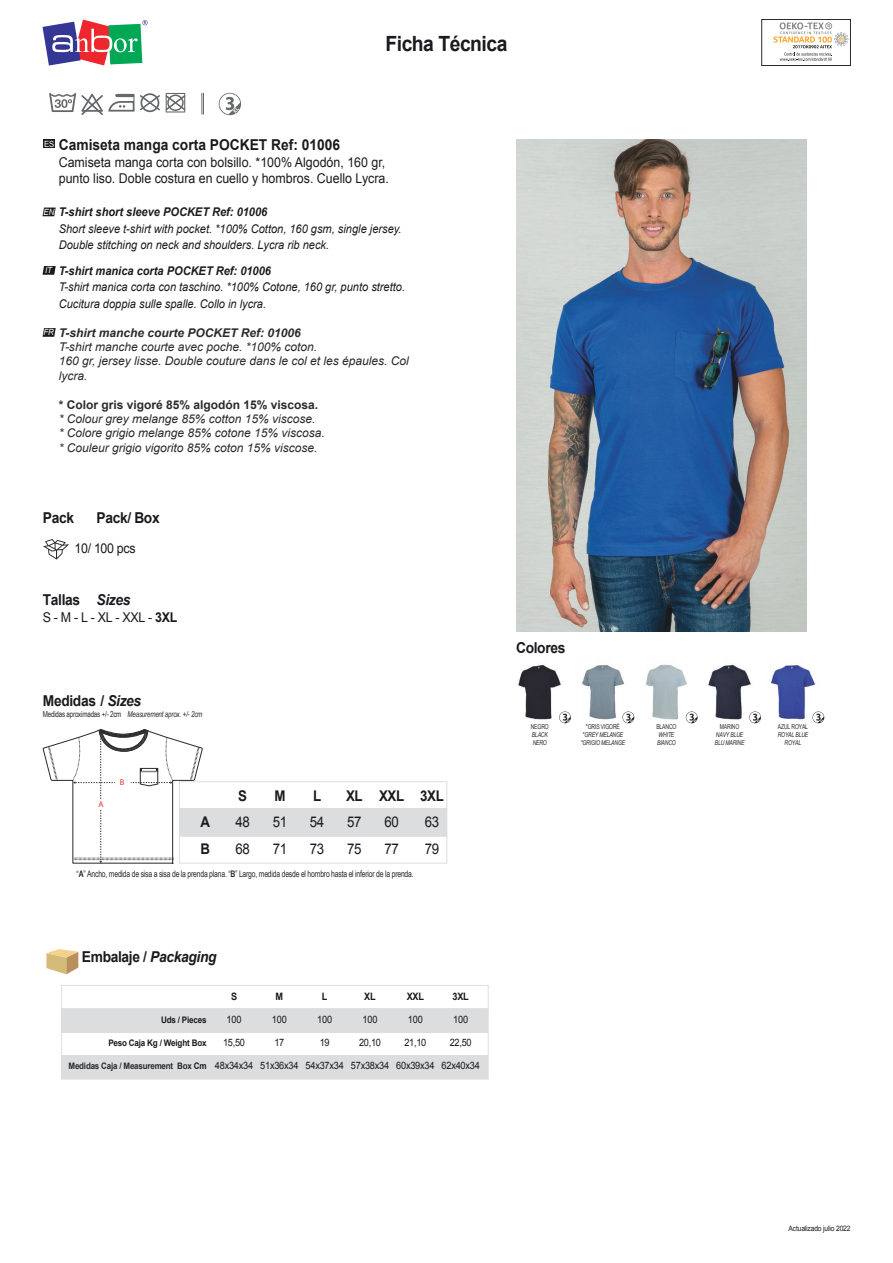
<style>
.page{position:relative;width:893px;height:1263px;background:#fff}
.page>*{position:absolute;margin:0;border:0;box-sizing:border-box;transform-origin:0 0}
.t1{font:700 21px "Arial";letter-spacing:-.025em;color:#1b1a1e;scale:.92 1}
.t2{font:700 15px "Arial";letter-spacing:-.025em;color:#1b1a1e;scale:.92 1}
.t3{font:700 15px "Arial";color:#1b1a1e;scale:.92 1}
.t4{font:14.7px/26.5px "Arial";letter-spacing:-.025em;color:#1b1a1e;scale:.9 1}
.t5{font:700 14.7px/26.5px "Arial";letter-spacing:-.025em;color:#1b1a1e;scale:.9 1}
.t6{font:13.5px/16.5px "Arial";color:#1b1a1e;scale:.92 1}
.t7{font:italic 12px/14.4px "Arial";color:#2b292a}
.t8{font:italic 12px/16.5px "Arial";color:#1b1a1e;scale:.92 1}
.t9{font:italic 700 12px "Arial";color:#1b1a1e;scale:.92 1}
.t10{font:700 12px "Arial";color:#2b292a}
.t11{font:italic 700 12px "Arial";color:#2b292a}
.t12{font:10.2px "Arial";letter-spacing:-.025em;color:#1b1a1e;scale:.9 1}
.t13{font:700 10.2px "Arial";letter-spacing:-.025em;color:#1b1a1e;scale:.9 1}
.t14{font:9px "Arial Narrow";letter-spacing:-.025em;color:#2b292a;scale:.92 1}
.t15{font:700 9px "Arial";letter-spacing:-.025em;color:#1b1a1e;scale:.9 1}
.t16{font:700 8.85px "Arial";letter-spacing:-.025em;color:#2b292a;scale:.9 1}
.t17{font:italic 8.55px "Arial";color:#fff;scale:.92 1}
.t18{font:8.55px "Arial";color:#fff;scale:.92 1}
.t19{font:8.4px "Myriad Pro";color:#ed272d}
.t20{font:8.25px "Arial Narrow";letter-spacing:-.025em;color:#2b292a;scale:.92 1}
.t21{font:7.5px "Arial";letter-spacing:-.025em;color:#1b1a1e;scale:.9 1}
.t22{font:italic 6.75px/8.1px "Arial Narrow";letter-spacing:-.025em;color:#2b292a;scale:.92 1}
.t23{font:6.75px "Arial Narrow";letter-spacing:-.025em;color:#2b292a;scale:.92 1}
.s1{font-style:italic}
.s2{font-weight:700}
.s3{font-size:9px;color:#1b1a1e}
</style>
<div class="page">
<img style="left:518px;top:664px;width:298px;height:56px">
<svg style="left:622px;top:711px;width:12px;height:12px"></svg>
<svg style="left:43px;top:20px;width:105px;height:46px"></svg>
<div style="left:43px;top:140px;width:12px;height:8px;background:#1b1a1e"></div>
<svg style="left:43px;top:208px;width:13px;height:8px"></svg>
<svg style="left:43px;top:266px;width:13px;height:9px"></svg>
<svg style="left:43px;top:328px;width:13px;height:9px"></svg>
<div style="left:762px;top:19px;width:89px;height:47px;border:1px solid #2b292a"></div>
<svg style="left:773px;top:22px;width:75px;height:39px"></svg>
<svg style="left:559px;top:711px;width:12px;height:12px"></svg>
<svg style="left:686px;top:711px;width:12px;height:12px"></svg>
<svg style="left:749px;top:711px;width:12px;height:12px"></svg>
<svg style="left:812px;top:711px;width:12px;height:12px"></svg>
<svg style="left:43px;top:539px;width:26px;height:20px"></svg>
<img style="left:516px;top:140px;width:290px;height:491px">
<div style="left:62px;top:1009px;width:426px;height:23px;background:#dcdddf"></div>
<div style="left:62px;top:1056px;width:426px;height:23px;background:#dcdddf"></div>
<div style="left:61px;top:985px;width:428px;height:24px;border:1px solid #dcdddf"></div>
<div style="left:61px;top:1032px;width:428px;height:24px;border:1px solid #dcdddf"></div>
<svg style="left:46px;top:949px;width:32px;height:25px"></svg>
<div style="left:179px;top:809px;width:268px;height:27px;background:#dcdddf"></div>
<div style="left:179px;top:781px;width:268px;height:28px;border:1px solid #dcdddf"></div>
<div style="left:179px;top:836px;width:268px;height:27px;border:1px solid #dcdddf"></div>
<svg style="left:42px;top:729px;width:161px;height:135px"></svg>
<svg style="left:166px;top:93px;width:19px;height:20px"></svg>
<svg style="left:49px;top:92px;width:111px;height:23px"></svg>
<svg style="left:219px;top:93px;width:22px;height:22px"></svg>
<svg style="left:201px;top:93px;width:3px;height:21px"></svg>
<h1 class="t1" style="left:385px;top:36px;width:134px">Ficha Técnica</h1>
<p class="t3" style="left:59px;top:139px;width:307px">Camiseta manga corta POCKET Ref: 01006</p>
<p class="t6" style="left:59px;top:155px;width:360px">Camiseta manga corta con bolsillo. *100% Algodón, 160 gr, punto liso. Doble costura en cuello y hombros. Cuello Lycra.</p>
<p class="t9" style="left:59px;top:208px;width:228px">T-shirt short sleeve POCKET Ref: 01006</p>
<p class="t8" style="left:59px;top:221px;width:374px">Short sleeve t-shirt with pocket. *100% Cotton, 160 gsm, single jersey.<br>Double stitching on neck and shoulders. Lycra rib neck.</p>
<p class="t9" style="left:59px;top:266px;width:232px">T-shirt manica corta POCKET Ref: 01006</p>
<p class="t8" style="left:59px;top:280px;width:378px">T-shirt manica corta con taschino. *100% Cotone, 160 gr, punto stretto.<br>Cucitura doppia sulle spalle. Collo in lycra.</p>
<p class="t11" style="left:59px;top:328px;width:244px">T-shirt manche courte POCKET Ref: 01006</p>
<p class="t7" style="left:59px;top:341px;width:352px">T-shirt manche courte avec poche. *100% coton.<br>160 gr, jersey lisse. Double couture dans le col et les épaules. Col lycra.</p>
<p class="t10" style="left:59px;top:400px;width:261px">* Color gris vigoré 85% algodón 15% viscosa.</p>
<p class="t7" style="left:59px;top:413px;width:268px">* Colour grey melange 85% cotton 15% viscose.<br>* Colore grigio melange 85% cotone 15% viscosa. * Couleur grigio vigorito 85% coton 15% viscose.</p>
<p class="t18" style="left:44px;top:141px;width:13px">ES</p>
<p class="t17" style="left:44px;top:209px;width:13px">EN</p>
<p class="t17" style="left:45px;top:267px;width:9px">IT</p>
<p class="t17" style="left:44px;top:329px;width:13px">FR</p>
<p class="t2" style="left:43px;top:512px;width:35px">Pack</p>
<p class="t2" style="left:97px;top:512px;width:70px">Pack/ Box</p>
<p class="t6" style="left:75px;top:541px;width:68px">10/ 100 pcs</p>
<p class="t2" style="left:43px;top:594px;width:97px">Tallas <span class="s1">Sizes</span></p>
<p class="t6" style="left:43px;top:610px;width:148px">S - M - L - XL - XXL - <span class="s2">3XL</span></p>
<p class="t2" style="left:43px;top:695px;width:108px">Medidas / <span class="s1">Sizes</span></p>
<p class="t20" style="left:43px;top:711px;width:175px">Medidas aproximadas +/- 2cm <span class="s1">Measurement aprox. +/- 2cm</span></p>
<p class="t19" style="left:98px;top:799px;width:7px">A</p>
<p class="t19" style="left:120px;top:777px;width:6px">B</p>
<p class="t5" style="left:200px;top:810px;width:12px">A<br>B</p>
<p class="t5" style="left:238px;top:783px;width:11px">S</p>
<p class="t4" style="left:235px;top:810px;width:18px">48<br>68</p>
<p class="t5" style="left:274px;top:783px;width:14px">M</p>
<p class="t4" style="left:273px;top:810px;width:18px">51<br>71</p>
<p class="t5" style="left:313px;top:783px;width:11px">L</p>
<p class="t4" style="left:310px;top:810px;width:18px">54<br>73</p>
<p class="t5" style="left:346px;top:783px;width:20px">XL</p>
<p class="t4" style="left:347px;top:810px;width:18px">57<br>75</p>
<p class="t5" style="left:379px;top:783px;width:29px">XXL</p>
<p class="t4" style="left:384px;top:810px;width:18px">60<br>77</p>
<p class="t5" style="left:420px;top:783px;width:28px">3XL</p>
<p class="t4" style="left:425px;top:810px;width:18px">63<br>79</p>
<p class="t14" style="left:77px;top:870px;width:368px">“<span class="s2">A</span>” Ancho, medida de sisa a sisa de la prenda plana. “<span class="s2">B</span>” Largo, medida desde el hombro hasta el inferior de la prenda.</p>
<p class="t2" style="left:82px;top:951px;width:148px">Embalaje / <span class="s1">Packaging</span></p>
<p class="t15" style="left:161px;top:1017px;width:52px">Uds / Pieces</p>
<p class="t15" style="left:108px;top:1039px;width:111px">Peso Caja Kg / Weight Box</p>
<p class="t16" style="left:69px;top:1062px;width:155px">Medidas Caja / Measurement Box <span class="s3">Cm</span></p>
<p class="t13" style="left:231px;top:993px;width:8px">S</p>
<p class="t12" style="left:227px;top:1016px;width:18px">100</p>
<p class="t12" style="left:223px;top:1039px;width:26px">15,50</p>
<p class="t12" style="left:215px;top:1062px;width:44px">48x34x34</p>
<p class="t13" style="left:452px;top:993px;width:20px">3XL</p>
<p class="t12" style="left:453px;top:1016px;width:18px">100</p>
<p class="t12" style="left:450px;top:1039px;width:26px">22,50</p>
<p class="t12" style="left:442px;top:1062px;width:44px">62x40x34</p>
<p class="t13" style="left:407px;top:993px;width:21px">XXL</p>
<p class="t12" style="left:408px;top:1016px;width:18px">100</p>
<p class="t12" style="left:404px;top:1039px;width:26px">21,10</p>
<p class="t12" style="left:396px;top:1062px;width:44px">60x39x34</p>
<p class="t13" style="left:364px;top:993px;width:14px">XL</p>
<p class="t12" style="left:363px;top:1016px;width:18px">100</p>
<p class="t12" style="left:359px;top:1039px;width:26px">20,10</p>
<p class="t12" style="left:351px;top:1062px;width:44px">57x38x34</p>
<p class="t13" style="left:276px;top:993px;width:10px">M</p>
<p class="t12" style="left:272px;top:1016px;width:18px">100</p>
<p class="t12" style="left:274px;top:1039px;width:13px">17</p>
<p class="t12" style="left:260px;top:1062px;width:44px">51x36x34</p>
<p class="t13" style="left:322px;top:993px;width:8px">L</p>
<p class="t12" style="left:317px;top:1016px;width:18px">100</p>
<p class="t12" style="left:320px;top:1039px;width:13px">19</p>
<p class="t12" style="left:306px;top:1062px;width:44px">54x37x34</p>
<p class="t2" style="left:516px;top:642px;width:55px">Colores</p>
<p class="t23" style="left:531px;top:724px;width:21px">NEGRO</p>
<p class="t22" style="left:532px;top:731px;width:19px">BLACK<br>NERO</p>
<p class="t23" style="left:586px;top:724px;width:38px">*GRIS VIGORÉ</p>
<p class="t22" style="left:581px;top:731px;width:50px">*GREY MELANGE *GRIGIO MELANGE</p>
<p class="t23" style="left:656px;top:724px;width:23px">BLANCO</p>
<p class="t22" style="left:657px;top:731px;width:22px">WHITE<br>BIANCO</p>
<p class="t23" style="left:720px;top:724px;width:23px">MARINO</p>
<p class="t22" style="left:715px;top:731px;width:34px">NAVY BLUE<br>BLU MARINE</p>
<p class="t23" style="left:778px;top:724px;width:34px">AZUL ROYAL</p>
<p class="t22" style="left:778px;top:731px;width:35px;text-align:center">ROYAL BLUE<br>ROYAL</p>
<p class="t21" style="left:788px;top:1225px;width:71px">Actualizado julio 2022</p>
</div>
